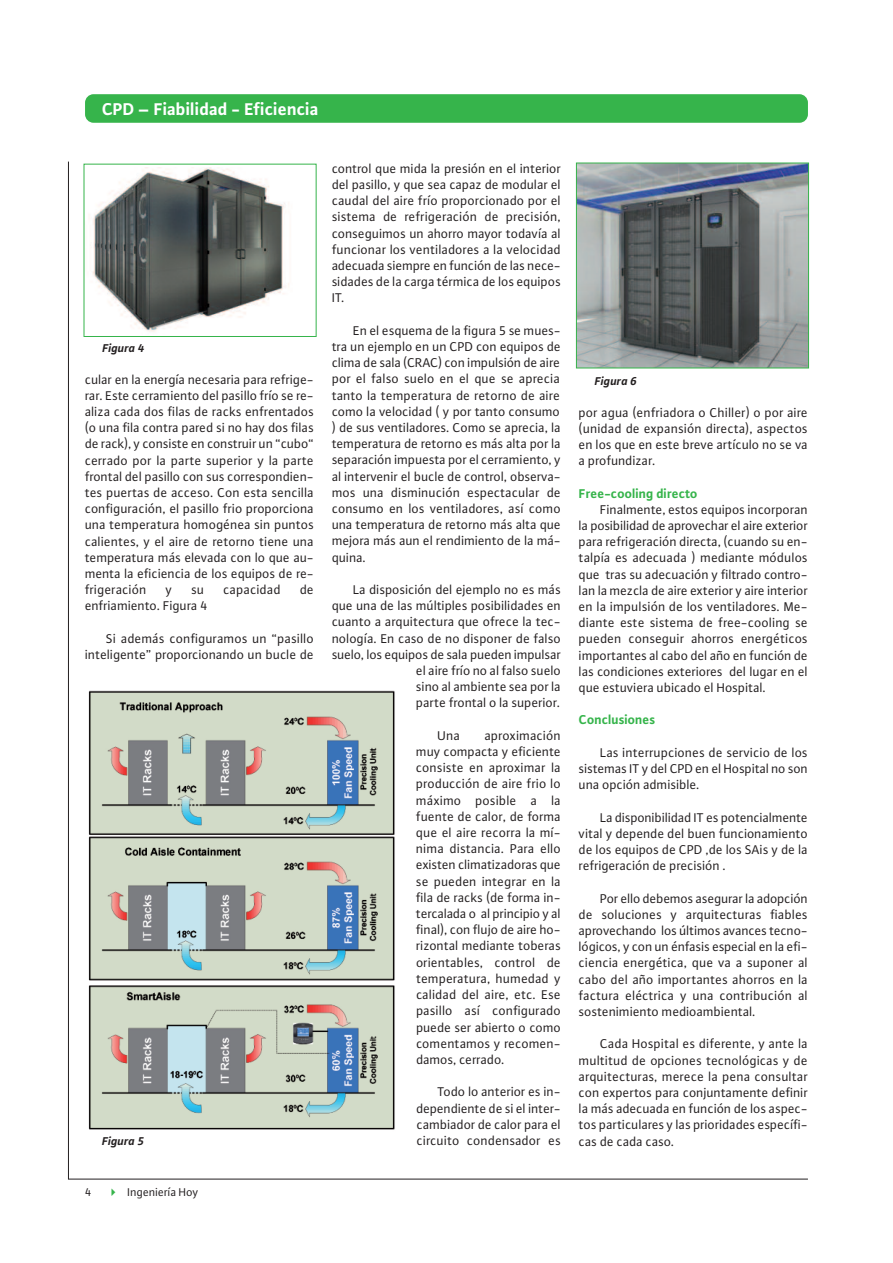
<style>
.page{position:relative;width:893px;height:1263px;background:#fff}
.page>*{position:absolute;margin:0;border:0;box-sizing:border-box;transform-origin:0 0}
.t1{font:700 18px "WILO Plus TF";color:#fff}
.t2{font:13.5px/16.2px "WILO Plus FM";color:#231f20;text-align:justify}
.t3{font:700 13.5px "WILO Plus FM";color:#36b44b}
.t4{font:italic 700 12px "WILO Plus FM";color:#231f20}
.t5{font:12px "WILO Plus TF";color:#231f20}
.s1{color:#36b44b}
</style>
<div class="page">
<div style="left:85px;top:94px;width:723px;height:29px;background:#36b44b;border-radius:9px"></div>
<hr style="left:68px;top:1179px;width:740px;height:1px;background:#231f20">
<hr style="left:68px;top:162px;width:1px;height:1017px;background:#231f20">
<img style="left:92px;top:168px;width:197px;height:164px">
<img style="left:578px;top:165px;width:229px;height:201px">
<div style="left:576px;top:163px;width:233px;height:205px;border:1px solid #36b44b"></div>
<img style="left:88px;top:691px;width:307px;height:439px">
<h1 class="t1" style="left:102px;top:98px;width:218px">CPD – Fiabilidad - Eficiencia</h1>
<p class="t4" style="left:102px;top:340px;width:44px">Figura 4</p>
<p class="t2" style="left:85px;top:371px;width:230px">cular en la energía necesaria para refrige&shy;rar. Este cerramiento del pasillo frío se re&shy;aliza cada dos filas de racks enfrentados (o una fila contra pared si no hay dos filas de rack), y consiste en construir un “cubo“ cerrado por la parte superior y la parte frontal del pasillo con sus correspondien&shy;tes puertas de acceso. Con esta sencilla configuración, el pasillo frio proporciona una temperatura homogénea sin puntos calientes, y el aire de retorno tiene una temperatura más elevada con lo que au&shy;menta la eficiencia de los equipos de re&shy;frigeración</p>
<p class="t2" style="left:166px;top:581px;width:8px">y</p>
<p class="t2" style="left:192px;top:581px;width:14px">su</p>
<p class="t2" style="left:224px;top:581px;width:59px">capacidad</p>
<p class="t2" style="left:300px;top:581px;width:15px">de</p>
<p class="t2" style="left:85px;top:598px;width:124px">enfriamiento. Figura 4</p>
<p class="t2" style="left:85px;top:630px;width:230px;text-align:right">Si además configuramos un “pasillo inteligente” proporcionando un bucle de</p>
<p class="t4" style="left:102px;top:1133px;width:44px">Figura 5</p>
<p class="t5" style="left:85px;top:1185px;width:8px">4</p>
<p class="t5" style="left:107px;top:1185px;width:93px"><span class="s1">✔</span> Ingeniería Hoy</p>
<p class="t2" style="left:332px;top:160px;width:230px">control que mida la presión en el interior del pasillo, y que sea capaz de modular el caudal del aire frío proporcionado por el sistema de refrigeración de precisión, conseguimos un ahorro mayor todavía al funcionar los ventiladores a la velocidad adecuada siempre en función de las nece&shy;sidades de la carga térmica de los equipos IT.</p>
<p class="t2" style="left:332px;top:322px;width:230px;text-indent:21px">En el esquema de la figura 5 se mues&shy;tra un ejemplo en un CPD con equipos de clima de sala (CRAC) con impulsión de aire por el falso suelo en el que se aprecia tanto la temperatura de retorno de aire como la velocidad ( y por tanto consumo ) de sus ventiladores. Como se aprecia, la temperatura de retorno es más alta por la separación impuesta por el cerramiento, y al intervenir el bucle de control, observa&shy;mos una disminución espectacular de consumo en los ventiladores, así como una temperatura de retorno más alta que mejora más aun el rendimiento de la má&shy;quina.</p>
<p class="t2" style="left:332px;top:581px;width:230px;text-align:right">La disposición del ejemplo no es más que una de las múltiples posibilidades en cuanto a arquitectura que ofrece la tec&shy;nología. En caso de no disponer de falso suelo, los equipos de sala pueden impulsar el aire frío no al falso suelo<br>sino al ambiente sea por la<br>parte frontal o la superior.</p>
<p class="t2" style="left:438px;top:727px;width:24px">Una</p>
<p class="t2" style="left:416px;top:727px;width:146px;text-indent:68px">aproximación muy compacta y eficiente consiste en aproximar la producción de aire frio lo máximo posible a la fuente de calor, de forma que el aire recorra la mí&shy;nima distancia. Para ello existen climatizadoras que se pueden integrar en la fila de racks (de forma in&shy;tercalada o al principio y al final), con flujo de aire ho&shy;rizontal mediante toberas orientables, control de temperatura, humedad y calidad del aire, etc. Ese pasillo así configurado puede ser abierto o como comentamos y recomen&shy;damos, cerrado.</p>
<p class="t2" style="left:416px;top:1083px;width:146px;text-indent:21px">Todo lo anterior es in&shy;dependiente de si el inter&shy;cambiador de calor para el circuito condensador es</p>
<p class="t4" style="left:595px;top:373px;width:44px">Figura 6</p>
<p class="t2" style="left:579px;top:404px;width:230px">por agua (enfriadora o Chiller) o por aire (unidad de expansión directa), aspectos en los que en este breve artículo no se va a profundizar.</p>
<p class="t3" style="left:579px;top:484px;width:120px">Free-cooling directo</p>
<p class="t2" style="left:579px;top:501px;width:230px;text-indent:21px">Finalmente, estos equipos incorporan la posibilidad de aprovechar el aire exterior para refrigeración directa, (cuando su en&shy;talpía es adecuada ) mediante módulos que tras su adecuación y filtrado contro&shy;lan la mezcla de aire exterior y aire interior en la impulsión de los ventiladores. Me&shy;diante este sistema de free-cooling se pueden conseguir ahorros energéticos importantes al cabo del año en función de las condiciones exteriores del lugar en el que estuviera ubicado el Hospital.</p>
<p class="t3" style="left:579px;top:711px;width:78px">Conclusiones</p>
<p class="t2" style="left:579px;top:744px;width:230px;text-indent:21px">Las interrupciones de servicio de los sistemas IT y del CPD en el Hospital no son una opción admisible.</p>
<p class="t2" style="left:579px;top:809px;width:230px;text-indent:21px">La disponibilidad IT es potencialmente vital y depende del buen funcionamiento de los equipos de CPD ,de los SAis y de la refrigeración de precisión .</p>
<p class="t2" style="left:579px;top:890px;width:230px;text-indent:21px">Por ello debemos asegurar la adopción de soluciones y arquitecturas fiables aprovechando los últimos avances tecno&shy;lógicos, y con un énfasis especial en la efi&shy;ciencia energética, que va a suponer al cabo del año importantes ahorros en la factura eléctrica y una contribución al sostenimiento medioambiental.</p>
<p class="t2" style="left:579px;top:1036px;width:230px;text-indent:21px">Cada Hospital es diferente, y ante la multitud de opciones tecnológicas y de arquitecturas, merece la pena consultar con expertos para conjuntamente definir la más adecuada en función de los aspec&shy;tos particulares y las prioridades específi&shy;cas de cada caso.</p>
</div>
